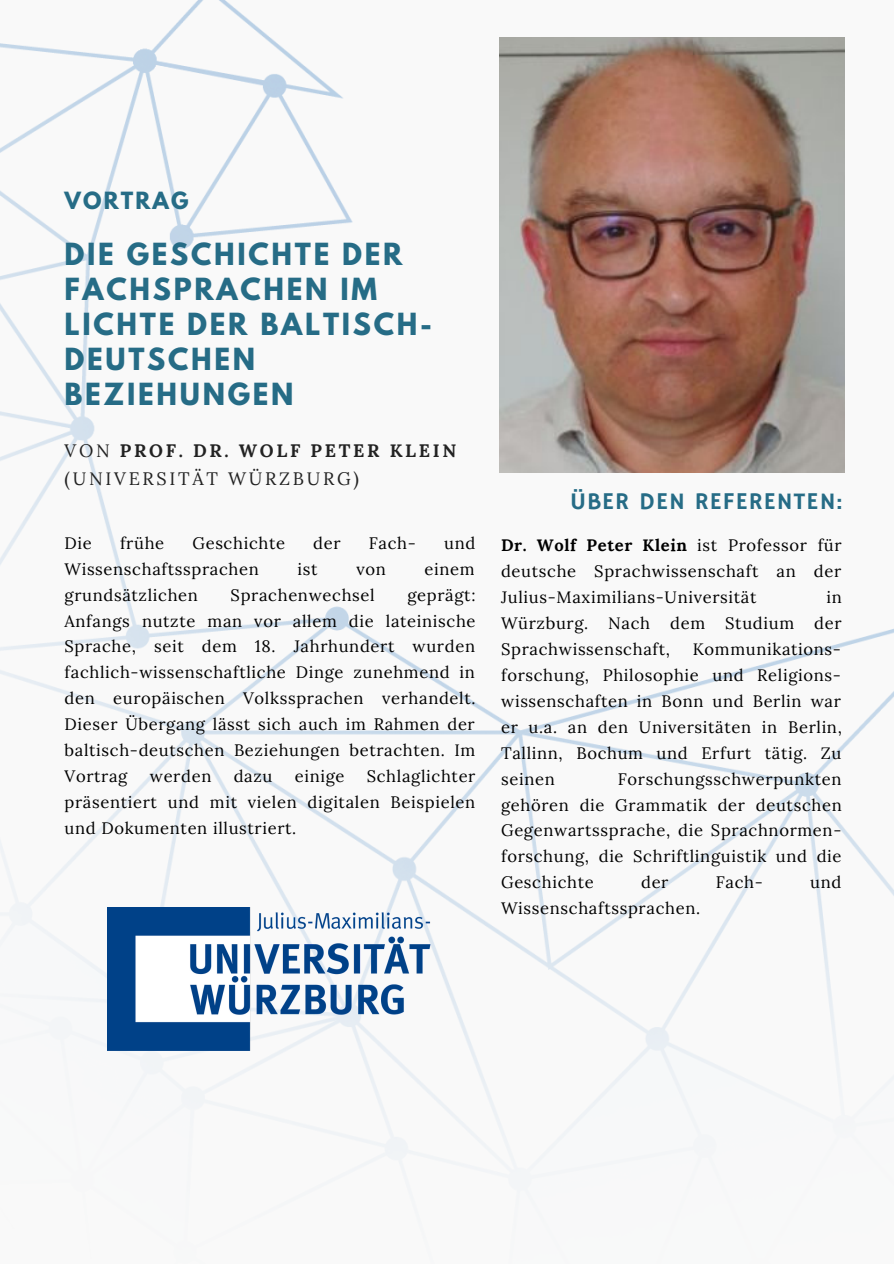
<style>
.page{position:relative;width:894px;height:1264px;background:#fff}
.page>*{position:absolute;margin:0;border:0;box-sizing:border-box;transform-origin:0 0}
.t1{font:700 27px/35px "League Spartan";letter-spacing:.1em;color:#266c86}
.t2{font:24px "Hammersmith One";letter-spacing:.04em;color:#266c86}
.t3{font:700 21px "League Spartan";letter-spacing:.1em;color:#266c86}
.t4{font:700 18px "Lora";letter-spacing:.15em;color:#222}
.t5{font:18px "Lora";letter-spacing:.15em;color:#222}
.t6{font:16.5px/26px "Lora";letter-spacing:.04em;color:#000;text-align:justify}
.s1{font-weight:400}
.s2{font-weight:700}
</style>
<div class="page">
<img style="left:0;top:0;width:893px;height:1222px">
<img style="left:499px;top:37px;width:345px;height:435px">
<img style="left:108px;top:907px;width:325px;height:143px">
<p class="t3" style="left:65px;top:190px;width:125px">VORTRAG</p>
<p class="t1" style="left:65px;top:240px;width:369px">DIE GESCHICHTE DER<br>FACHSPRACHEN IM<br>LICHTE DER BALTISCH-<br>DEUTSCHEN<br>BEZIEHUNGEN</p>
<p class="t4" style="left:65px;top:439px;width:393px"><span class="s1">VON</span> PROF. DR. WOLF PETER KLEIN</p>
<p class="t5" style="left:65px;top:467px;width:296px">(UNIVERSITÄT WÜRZBURG)</p>
<p class="t6" style="left:65px;top:529px;width:29px">Die</p>
<p class="t6" style="left:120px;top:529px;width:46px">frühe</p>
<p class="t6" style="left:192px;top:529px;width:94px">Geschichte</p>
<p class="t6" style="left:313px;top:529px;width:29px">der</p>
<p class="t6" style="left:369px;top:529px;width:49px">Fach-</p>
<p class="t6" style="left:444px;top:529px;width:33px">und</p>
<p class="t6" style="left:65px;top:555px;width:196px">Wissenschaftssprachen</p>
<p class="t6" style="left:297px;top:555px;width:22px">ist</p>
<p class="t6" style="left:356px;top:555px;width:31px">von</p>
<p class="t6" style="left:424px;top:555px;width:52px">einem</p>
<p class="t6" style="left:65px;top:581px;width:135px">grundsätzlichen</p>
<p class="t6" style="left:230px;top:581px;width:145px">Sprachenwechsel</p>
<p class="t6" style="left:65px;top:581px;width:412px;text-indent:343px">geprägt:<br>Anfangs nutzte man vor allem die lateinische Sprache, seit dem 18. Jahrhundert wurden fachlich-wissenschaftliche Dinge zunehmend in den europäischen Volkssprachen verhandelt.<br>Dieser Übergang lässt sich auch im Rahmen der baltisch-deutschen Beziehungen betrachten. Im Vortrag</p>
<p class="t6" style="left:65px;top:763px;width:412px;text-indent:302px">Schlaglichter präsentiert und mit vielen digitalen Beispielen und Dokumenten illustriert.</p>
<p class="t6" style="left:150px;top:763px;width:63px">werden</p>
<p class="t6" style="left:233px;top:763px;width:40px">dazu</p>
<p class="t6" style="left:295px;top:763px;width:51px">einige</p>
<p class="t2" style="left:570px;top:487px;width:274px">ÜBER DEN REFERENTEN:</p>
<p class="t6" style="left:501px;top:532px;width:342px"><span class="s2">Dr. Wolf Peter Klein</span> ist Professor für deutsche Sprachwissenschaft an der Julius-Maximilians-Universität</p>
<p class="t6" style="left:501px;top:584px;width:342px;text-indent:325px">in Würzburg. Nach dem Studium der Sprachwissenschaft,</p>
<p class="t6" style="left:501px;top:636px;width:342px;text-indent:191px">Kommunikations&shy;forschung, Philosophie und Religions&shy;wissenschaften in Bonn und Berlin war er u.a. an den Universitäten in Berlin, Tallinn, Bochum und Erfurt tätig. Zu seinen</p>
<p class="t6" style="left:501px;top:765px;width:342px;text-indent:117px">Forschungsschwerpunkten gehören die Grammatik der deutschen Gegenwartssprache, die Sprachnormen&shy;forschung, die Schriftlinguistik und die Geschichte</p>
<p class="t6" style="left:641px;top:869px;width:29px">der</p>
<p class="t6" style="left:715px;top:869px;width:49px">Fach-</p>
<p class="t6" style="left:810px;top:869px;width:33px">und</p>
<p class="t6" style="left:501px;top:895px;width:200px">Wissenschaftssprachen.</p>
</div>
